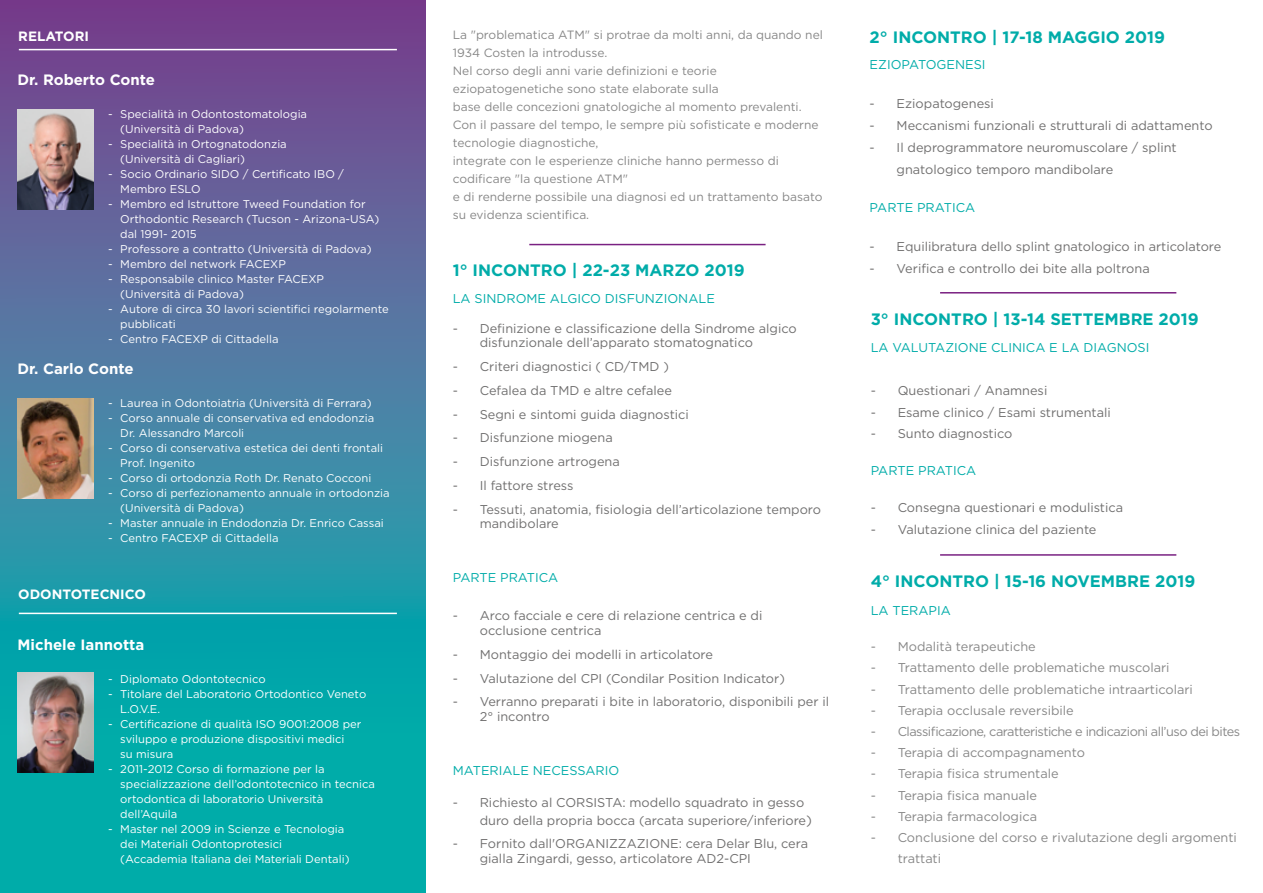
<style>
.page{position:relative;width:1263px;height:893px;background:#fff}
.page>*{position:absolute;margin:0;border:0;box-sizing:border-box;transform-origin:0 0}
.t1{font:700 16.5px "Gotham";color:#00aca9}
.t2{font:700 15px "Gotham";color:#fff}
.t3{font:700 13.5px "Gotham";color:#fff}
.t4{font:12.75px/14.7px "Gotham";color:#706f6f}
.t5{font:12.75px/21.1px "Gotham";color:#878787}
.t6{font:12.75px "Gotham";color:#00aca9}
.t7{font:12.75px "Gotham";letter-spacing:-.04em;color:#878787}
.t8{font:12px/18px "Gotham";color:#878787}
.t9{font:11.25px/15px "Gotham";color:#fff}
.s1{font-size:13.5px}
</style>
<div class="page">
<svg style="left:0;top:0;width:425px;height:893px;background:#3982a2"></svg>
<hr style="left:19px;top:49px;width:378px;height:1px;background:#fff">
<img style="left:17px;top:109px;width:77px;height:100px">
<img style="left:17px;top:398px;width:77px;height:100px">
<hr style="left:19px;top:613px;width:378px;height:1px;background:#fff">
<hr style="left:529px;top:244px;width:236px;height:1px;background:#7a2182">
<hr style="left:940px;top:292px;width:236px;height:2px;background:#7a2182">
<hr style="left:940px;top:554px;width:236px;height:2px;background:#7a2182">
<img style="left:17px;top:672px;width:77px;height:100px">
<p class="t3" style="left:18px;top:28px;width:72px">RELATORI</p>
<h2 class="t2" style="left:18px;top:70px;width:139px">Dr. Roberto Conte</h2>
<p class="t9" style="left:120px;top:106px;width:188px;text-indent:-12px">- Specialità in Odontostomatologia (Università di Padova)</p>
<p class="t9" style="left:120px;top:136px;width:168px;text-indent:-12px">- Specialità in Ortognatodonzia (Università di Cagliari)</p>
<p class="t9" style="left:120px;top:166px;width:225px;text-indent:-12px">- Socio Ordinario SIDO / Certificato IBO /<br>Membro ESLO</p>
<p class="t9" style="left:120px;top:196px;width:261px;text-indent:-12px">- Membro ed Istruttore Tweed Foundation for<br>Orthodontic Research (Tucson - Arizona-USA) dal 1991- 2015</p>
<p class="t9" style="left:108px;top:241px;width:265px">- Professore a contratto (Università di Padova)</p>
<p class="t9" style="left:108px;top:256px;width:179px">- Membro del network FACEXP</p>
<p class="t9" style="left:120px;top:271px;width:205px;text-indent:-12px">- Responsabile clinico Master FACEXP (Università di Padova)</p>
<p class="t9" style="left:120px;top:301px;width:270px;text-indent:-12px">- Autore di circa 30 lavori scientifici regolarmente pubblicati</p>
<p class="t9" style="left:108px;top:331px;width:172px">- Centro FACEXP di Cittadella</p>
<h2 class="t2" style="left:18px;top:359px;width:118px">Dr. Carlo Conte</h2>
<p class="t9" style="left:108px;top:396px;width:265px">- Laurea in Odontoiatria (Università di Ferrara)</p>
<p class="t9" style="left:120px;top:411px;width:255px;text-indent:-12px">- Corso annuale di conservativa ed endodonzia<br>Dr. Alessandro Marcoli</p>
<p class="t9" style="left:120px;top:441px;width:264px;text-indent:-12px">- Corso di conservativa estetica dei denti frontali<br>Prof. Ingenito</p>
<p class="t9" style="left:108px;top:471px;width:265px">- Corso di ortodonzia Roth Dr. Renato Cocconi</p>
<p class="t9" style="left:120px;top:486px;width:271px;text-indent:-12px">- Corso di perfezionamento annuale in ortodonzia (Università di Padova)</p>
<p class="t9" style="left:108px;top:516px;width:277px">- Master annuale in Endodonzia Dr. Enrico Cassai</p>
<p class="t9" style="left:108px;top:531px;width:172px">- Centro FACEXP di Cittadella</p>
<p class="t3" style="left:18px;top:586px;width:129px">ODONTOTECNICO</p>
<h2 class="t2" style="left:18px;top:636px;width:128px">Michele Iannotta</h2>
<p class="t9" style="left:108px;top:671px;width:159px">- Diplomato Odontotecnico</p>
<p class="t9" style="left:120px;top:686px;width:247px;text-indent:-12px">- Titolare del Laboratorio Ortodontico Veneto<br>L.O.V.E.</p>
<p class="t9" style="left:120px;top:716px;width:243px;text-indent:-12px">- Certificazione di qualità ISO 9001:2008 per sviluppo e produzione dispositivi medici<br>su misura</p>
<p class="t9" style="left:120px;top:761px;width:256px;text-indent:-12px">- 2011-2012 Corso di formazione per la specializzazione dell’odontotecnico in tecnica ortodontica di laboratorio Università dell’Aquila</p>
<p class="t9" style="left:120px;top:821px;width:231px;text-indent:-12px">- Master nel 2009 in Scienze e Tecnologia dei Materiali Odontoprotesici (Accademia Italiana dei Materiali Dentali)</p>
<p class="t8" style="left:453px;top:26px;width:372px">La "problematica ATM" si protrae da molti anni, da quando nel 1934 Costen la introdusse.<br>Nel corso degli anni varie definizioni e teorie eziopatogenetiche sono state elaborate sulla<br>base delle concezioni gnatologiche al momento prevalenti.<br>Con il passare del tempo, le sempre più sofisticate e moderne tecnologie diagnostiche,<br>integrate con le esperienze cliniche hanno permesso di codificare "la questione ATM"<br>e di renderne possibile una diagnosi ed un trattamento basato su evidenza scientifica.</p>
<h1 class="t1" style="left:453px;top:260px;width:293px">1° INCONTRO | 22-23 MARZO 2019</h1>
<p class="t6" style="left:453px;top:290px;width:264px">LA SINDROME ALGICO DISFUNZIONALE</p>
<p class="t4" style="left:480px;top:321px;width:318px;text-indent:-27px">- Definizione e classificazione della Sindrome algico disfunzionale dell’apparato stomatognatico</p>
<p class="t4" style="left:453px;top:359px;width:218px">- Criteri diagnostici ( CD/TMD )</p>
<p class="t4" style="left:453px;top:383px;width:221px">- Cefalea da TMD e altre cefalee</p>
<p class="t4" style="left:453px;top:407px;width:238px">- Segni e sintomi guida diagnostici</p>
<p class="t4" style="left:453px;top:430px;width:161px">- Disfunzione miogena</p>
<p class="t4" style="left:453px;top:454px;width:169px">- Disfunzione artrogena</p>
<p class="t4" style="left:453px;top:478px;width:122px">- Il fattore stress</p>
<p class="t4" style="left:480px;top:501px;width:343px;text-indent:-27px">- Tessuti, anatomia, fisiologia dell’articolazione temporo mandibolare</p>
<p class="t6" style="left:453px;top:569px;width:107px">PARTE PRATICA</p>
<p class="t4" style="left:480px;top:608px;width:284px;text-indent:-27px">- Arco facciale e cere di relazione centrica e di occlusione centrica</p>
<p class="t4" style="left:453px;top:647px;width:262px">- Montaggio dei modelli in articolatore</p>
<p class="t4" style="left:453px;top:670px;width:334px">- Valutazione del CPI (Condilar Position Indicator)</p>
<p class="t4" style="left:480px;top:694px;width:351px;text-indent:-27px">- Verranno preparati i bite in laboratorio, disponibili per il<br>2° incontro</p>
<p class="t6" style="left:453px;top:762px;width:168px">MATERIALE NECESSARIO</p>
<p class="t4" style="left:480px;top:793px;width:334px;line-height:17.7px;text-indent:-27px">- Richiesto al CORSISTA: modello squadrato in gesso duro della propria bocca (arcata superiore/inferiore<span class="s1">)</span></p>
<p class="t4" style="left:480px;top:836px;width:330px;text-indent:-27px">- Fornito dall'ORGANIZZAZIONE: cera Delar Blu, cera gialla Zingardi, gesso, articolatore AD2-CPI</p>
<h1 class="t1" style="left:870px;top:27px;width:297px">2° INCONTRO | 17-18 MAGGIO 2019</h1>
<p class="t6" style="left:870px;top:57px;width:117px">EZIOPATOGENESI</p>
<p class="t4" style="left:870px;top:96px;width:126px">- Eziopatogenesi</p>
<p class="t4" style="left:870px;top:118px;width:344px">- Meccanismi funzionali e strutturali di adattamento</p>
<p class="t4" style="left:897px;top:136px;width:282px;line-height:22px;text-indent:-27px">- Il deprogrammatore neuromuscolare / splint gnatologico temporo mandibolare</p>
<p class="t6" style="left:870px;top:200px;width:107px">PARTE PRATICA</p>
<p class="t4" style="left:870px;top:238px;width:353px">- Equilibratura dello splint gnatologico in articolatore</p>
<p class="t4" style="left:870px;top:260px;width:282px">- Verifica e controllo dei bite alla poltrona</p>
<h1 class="t1" style="left:871px;top:309px;width:329px">3° INCONTRO | 13-14 SETTEMBRE 2019</h1>
<p class="t6" style="left:871px;top:339px;width:280px">LA VALUTAZIONE CLINICA E LA DIAGNOSI</p>
<p class="t4" style="left:871px;top:383px;width:178px">- Questionari / Anamnesi</p>
<p class="t4" style="left:871px;top:405px;width:242px">- Esame clinico / Esami strumentali</p>
<p class="t4" style="left:871px;top:426px;width:143px">- Sunto diagnostico</p>
<p class="t6" style="left:871px;top:462px;width:107px">PARTE PRATICA</p>
<p class="t4" style="left:871px;top:500px;width:254px">- Consegna questionari e modulistica</p>
<p class="t4" style="left:871px;top:521px;width:227px">- Valutazione clinica del paziente</p>
<h1 class="t1" style="left:871px;top:571px;width:326px">4° INCONTRO | 15-16 NOVEMBRE 2019</h1>
<p class="t6" style="left:871px;top:602px;width:82px">LA TERAPIA</p>
<p class="t5" style="left:871px;top:636px;width:167px">- Modalità terapeutiche</p>
<p class="t5" style="left:871px;top:657px;width:300px">- Trattamento delle problematiche muscolari</p>
<p class="t5" style="left:871px;top:678px;width:324px">- Trattamento delle problematiche intraarticolari</p>
<p class="t5" style="left:871px;top:699px;width:205px">- Terapia occlusale reversibile</p>
<p class="t7" style="left:871px;top:723px;width:371px">- Classificazione, caratteristiche e indicazioni all’uso dei bites</p>
<p class="t5" style="left:871px;top:742px;width:216px">- Terapia di accompagnamento</p>
<p class="t5" style="left:871px;top:763px;width:190px">- Terapia fisica strumentale</p>
<p class="t5" style="left:871px;top:784px;width:168px">- Terapia fisica manuale</p>
<p class="t5" style="left:871px;top:805px;width:168px">- Terapia farmacologica</p>
<p class="t5" style="left:898px;top:827px;width:341px;text-indent:-27px">- Conclusione del corso e rivalutazione degli argomenti trattati</p>
</div>
